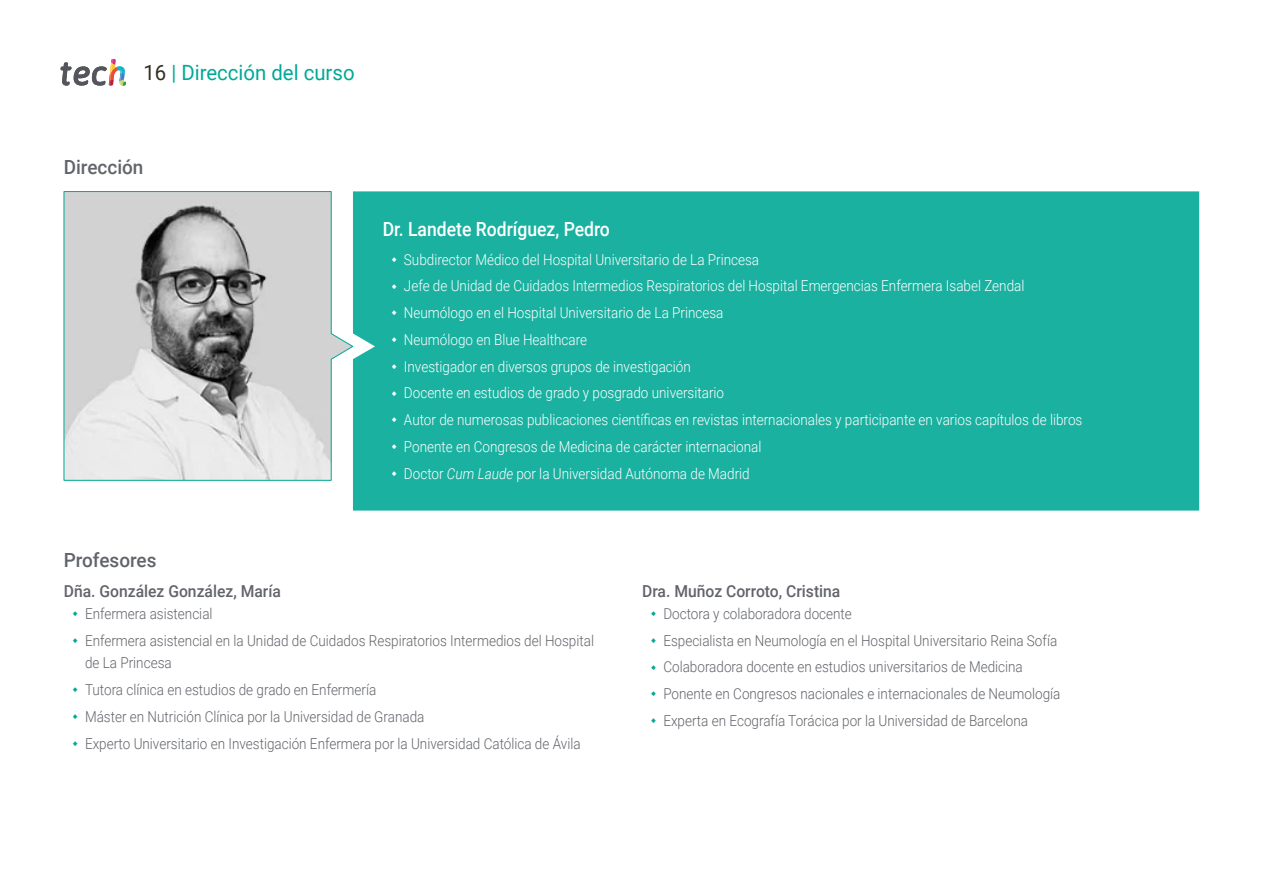
<style>
.page{position:relative;width:1263px;height:893px;background:#fff}
.page>*{position:absolute;margin:0;border:0;box-sizing:border-box;transform-origin:0 0}
.t1{font:21px "Roboto";color:#00a996}
.t2{font:500 19.5px "Roboto";color:#fff;scale:.9 1}
.t3{font:500 19.5px "Roboto";color:#61646a}
.t4{font:500 16.5px "Roboto";color:#61646a;scale:.95 1}
.t5{font:300 15px/26.7px "Roboto";color:#61646a;scale:.9 1}
.t6{font:300 15px/26.7px "Roboto";color:#fff;scale:.9 1}
.s1{color:#312e20}
.s2{font-style:italic}
</style>
<div class="page">
<hr style="left:1262px;top:0;width:1px;height:893px;background:#d6d7d6">
<div style="left:353px;top:191px;width:846px;height:320px;background:#1ab1a0"></div>
<svg style="left:64px;top:191px;width:289px;height:290px;background:#c6c8c8"></svg>
<svg style="left:61px;top:59px;width:65px;height:27px"></svg>
<svg style="left:392px;top:257px;width:5px;height:5px"></svg>
<svg style="left:392px;top:284px;width:5px;height:5px"></svg>
<svg style="left:392px;top:310px;width:5px;height:5px"></svg>
<svg style="left:392px;top:337px;width:5px;height:5px"></svg>
<svg style="left:392px;top:364px;width:5px;height:5px"></svg>
<svg style="left:392px;top:391px;width:5px;height:5px"></svg>
<svg style="left:392px;top:417px;width:5px;height:5px"></svg>
<svg style="left:392px;top:444px;width:5px;height:5px"></svg>
<svg style="left:392px;top:471px;width:5px;height:5px"></svg>
<h1 class="t1" style="left:144px;top:57px;width:213px"><span class="s1">16</span> | Dirección del curso</h1>
<h2 class="t3" style="left:64px;top:154px;width:81px">Dirección</h2>
<h2 class="t2" style="left:383px;top:215px;width:254px">Dr. Landete Rodríguez, Pedro</h2>
<p class="t6" style="left:404px;top:245px;width:755px">Subdirector Médico del Hospital Universitario de La Princesa<br>Jefe de Unidad de Cuidados Intermedios Respiratorios del Hospital Emergencias Enfermera Isabel Zendal Neumólogo en el Hospital Universitario de La Princesa<br>Neumólogo en Blue Healthcare<br>Investigador en diversos grupos de investigación<br>Docente en estudios de grado y posgrado universitario<br>Autor de numerosas publicaciones científicas en revistas internacionales y participante en varios capítulos de libros Ponente en Congresos de Medicina de carácter internacional<br>Doctor <span class="s2">Cum Laude</span> por la Universidad Autónoma de Madrid</p>
<h2 class="t3" style="left:64px;top:547px;width:94px">Profesores</h2>
<p class="t4" style="left:64px;top:579px;width:230px">Dña. González González, María</p>
<p class="t5" style="left:85px;top:600px;width:567px">Enfermera asistencial<br>Enfermera asistencial en la Unidad de Cuidados Respiratorios Intermedios del Hospital</p>
<p class="t5" style="left:85px;top:649px;width:552px">de La Princesa<br>Tutora clínica en estudios de grado en Enfermería<br>Máster en Nutrición Clínica por la Universidad de Granada<br>Experto Universitario en Investigación Enfermera por la Universidad Católica de Ávila</p>
<p class="t4" style="left:642px;top:579px;width:210px">Dra. Muñoz Corroto, Cristina</p>
<p class="t5" style="left:663px;top:600px;width:443px">Doctora y colaboradora docente<br>Especialista en Neumología en el Hospital Universitario Reina Sofía Colaboradora docente en estudios universitarios de Medicina Ponente en Congresos nacionales e internacionales de Neumología Experta en Ecografía Torácica por la Universidad de Barcelona</p>
</div>
